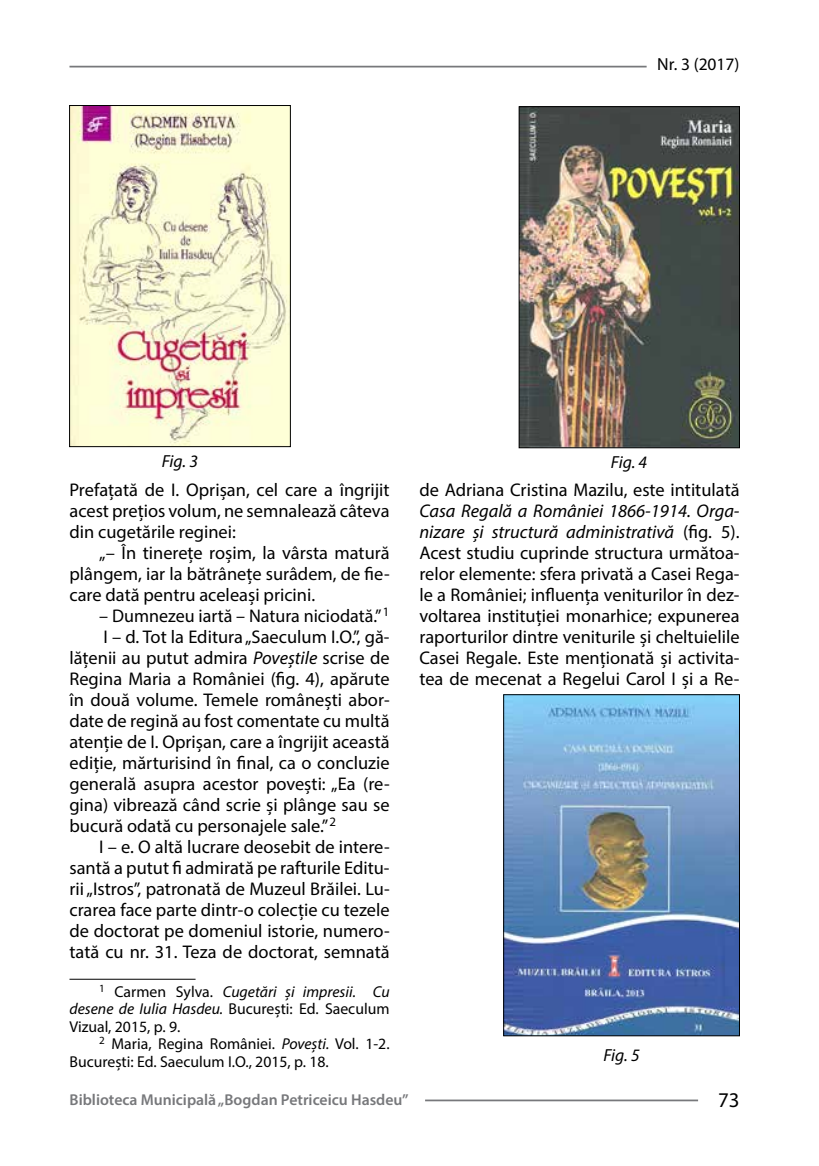
<style>
.page{position:relative;width:819px;height:1166px;background:#fff}
.page>*{position:absolute;margin:0;border:0;box-sizing:border-box;transform-origin:0 0}
.t1{font:21px "Myriad Pro";color:#000}
.t2{font:18.38px/21px "Myriad Pro";color:#000;text-align:justify}
.t3{font:italic 17.5px "Myriad Pro";letter-spacing:-.01em;color:#000}
.t4{font:17.5px "Myriad Pro";color:#000}
.t5{font:15.75px/17.5px "Myriad Pro";color:#000;text-align:justify}
.t6{font:600 15.75px "Myriad Pro";color:#77787b}
.s1{font-style:italic}
</style>
<div class="page">
<hr style="left:425px;top:1099px;width:273px;height:2px;background:#77787b">
<hr style="left:69px;top:66px;width:577px;height:1px;background:#77787b">
<hr style="left:69px;top:979px;width:126px;height:1px;background:#000">
<img style="left:71px;top:107px;width:217px;height:338px">
<div style="left:69px;top:105px;width:221px;height:342px;border:1px solid #000"></div>
<img style="left:521px;top:109px;width:216px;height:337px">
<div style="left:519px;top:107px;width:220px;height:341px;border:1px solid #000"></div>
<img style="left:505px;top:696px;width:232px;height:338px">
<div style="left:503px;top:694px;width:236px;height:342px;border:1px solid #000"></div>
<p class="t4" style="left:657px;top:54px;width:84px">Nr. 3 (2017)</p>
<p class="t3" style="left:162px;top:451px;width:38px">Fig. 3</p>
<p class="t3" style="left:611px;top:452px;width:38px">Fig. 4</p>
<p class="t2" style="left:69px;top:479px;width:321px">Prefațată de I. Oprișan, cel care a îngrijit acest prețios volum, ne semnalează câteva din cugetările reginei:</p>
<p class="t2" style="left:69px;top:542px;width:321px;text-indent:30px">„– În tinerețe roșim, la vârsta matură plângem, iar la bătrânețe surâdem, de fie&shy;care dată pentru aceleași pricini.</p>
<p class="t2" style="left:99px;top:605px;width:291px">– Dumnezeu iartă – Natura niciodată.” <sup>1</sup></p>
<p class="t2" style="left:103px;top:626px;width:287px">I – d. Tot la Editura „Saeculum I.O.”, gă-</p>
<p class="t2" style="left:69px;top:647px;width:321px">lățenii au putut admira <span class="s1">Poveștile</span> scrise de</p>
<p class="t2" style="left:69px;top:668px;width:321px">Regina Maria a României (fig. 4), apărute</p>
<p class="t2" style="left:69px;top:689px;width:321px">în două volume. Temele românești abor-</p>
<p class="t2" style="left:69px;top:710px;width:321px">date de regină au fost comentate cu multă</p>
<p class="t2" style="left:69px;top:731px;width:321px">atenție de I. Oprișan, care a îngrijit această</p>
<p class="t2" style="left:69px;top:752px;width:321px">ediție, mărturisind în final, ca o concluzie</p>
<p class="t2" style="left:69px;top:773px;width:321px">generală asupra acestor povești: „Ea (re-</p>
<p class="t2" style="left:69px;top:794px;width:321px">gina) vibrează când scrie și plânge sau se</p>
<p class="t2" style="left:69px;top:815px;width:268px">bucură odată cu personajele sale.” <sup>2</sup></p>
<p class="t2" style="left:99px;top:836px;width:292px">I – e. O altă lucrare deosebit de intere-</p>
<p class="t2" style="left:69px;top:857px;width:321px">santă a putut fi admirată pe rafturile Editu-</p>
<p class="t2" style="left:69px;top:878px;width:321px">rii „Istros”, patronată de Muzeul Brăilei. Lu-</p>
<p class="t2" style="left:69px;top:899px;width:321px">crarea face parte dintr-o colecție cu tezele</p>
<p class="t2" style="left:69px;top:920px;width:321px">de doctorat pe domeniul istorie, numero-</p>
<p class="t2" style="left:69px;top:941px;width:321px">tată cu nr. 31. Teza de doctorat, semnată</p>
<p class="t5" style="left:69px;top:982px;width:321px;text-indent:30px"><sup>1</sup> Carmen Sylva. <span class="s1">Cugetări și impresii. Cu desene de Iulia Hasdeu.</span> București: Ed. Saeculum Vizual, 2015, p. 9.</p>
<p class="t5" style="left:69px;top:1035px;width:321px;text-indent:30px"><sup>2</sup> Maria, Regina României. <span class="s1">Povești.</span> Vol. 1-2.<br>București: Ed. Saeculum I.O., 2015, p. 18.</p>
<p class="t2" style="left:419px;top:479px;width:322px">de Adriana Cristina Mazilu, este intitulată</p>
<p class="t2" style="left:419px;top:500px;width:322px"><span class="s1">Casa Regală a României 1866-1914. Orga&shy;nizare și structură administrativă</span> (fig. 5).<br>Acest studiu cuprinde structura următoa&shy;relor elemente: sfera privată a Casei Rega&shy;le a României; influența veniturilor în dez&shy;voltarea instituției monarhice; expunerea raporturilor dintre veniturile și cheltuielile Casei Regale. Este menționată și activita&shy;tea de mecenat a Regelui Carol I și a Re-</p>
<p class="t3" style="left:603px;top:1044px;width:38px">Fig. 5</p>
<p class="t6" style="left:70px;top:1090px;width:340px">Biblioteca Municipală „Bogdan Petriceicu Hasdeu”</p>
<p class="t1" style="left:718px;top:1087px;width:23px">73</p>
</div>
